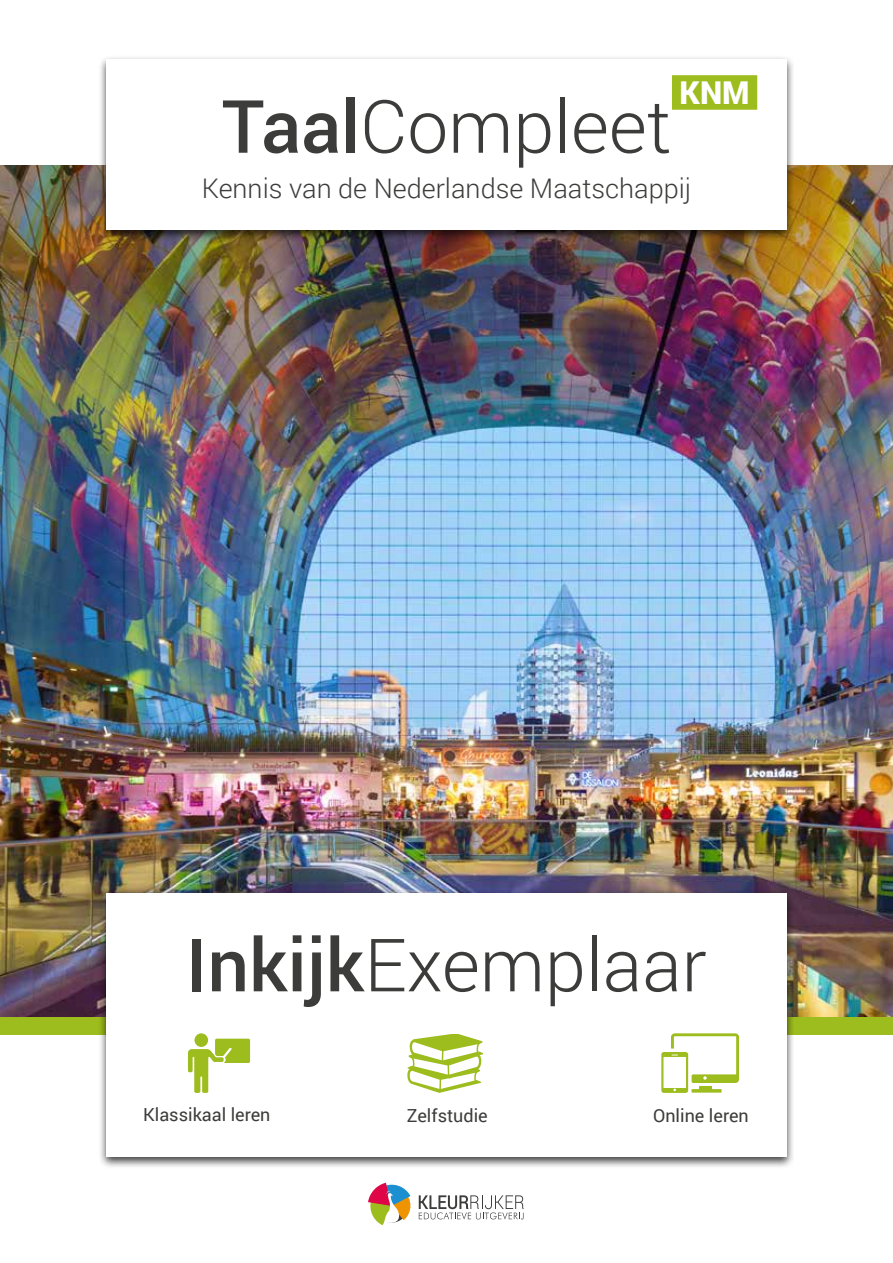
<style>
.page{position:relative;width:893px;height:1263px;background:#fff}
.page>*{position:absolute;margin:0;border:0;box-sizing:border-box;transform-origin:0 0}
.t1{font:300 73.5px "Roboto";color:#3c3c3b}
.t2{font:900 31.5px "Roboto";color:#fff}
.t3{font:300 27px "Roboto";color:#3c3c3b}
.t4{font:18px "Roboto";color:#3c3c3b}
.s1{font-weight:500}
</style>
<div class="page">
<img style="left:0;top:166px;width:893px;height:851px">
<div style="left:0;top:1017px;width:893px;height:17px;background:#9dbc1d"></div>
<div style="left:98px;top:56px;width:697px;height:186px;background:#000;opacity:.75"></div>
<div style="left:106px;top:60px;width:681px;height:170px;background:#fff"></div>
<div style="left:98px;top:889px;width:697px;height:280px;background:#000;opacity:.75"></div>
<div style="left:106px;top:893px;width:681px;height:264px;background:#fff"></div>
<svg style="left:407px;top:1034px;width:75px;height:59px"></svg>
<svg style="left:661px;top:1033px;width:78px;height:60px"></svg>
<div style="left:194px;top:1033px;width:14px;height:14px;background:#9dbc1d;border-radius:50%"></div>
<svg style="left:188px;top:1039px;width:62px;height:54px"></svg>
<svg style="left:419px;top:1195px;width:105px;height:24px"></svg>
<svg style="left:368px;top:1183px;width:42px;height:42px"></svg>
<div style="left:672px;top:75px;width:85px;height:35px;background:#9dbc1d"></div>
<h2 class="t2" style="left:680px;top:71px;width:71px">KNM</h2>
<h1 class="t1" style="left:222px;top:76px;width:451px"><span class="s1">Taal</span>Compleet</h1>
<h3 class="t3" style="left:202px;top:169px;width:491px">Kennis van de Nederlandse Maatschappij</h3>
<h1 class="t1" style="left:186px;top:914px;width:522px"><span class="s1">Inkijk</span>Exemplaar</h1>
<p class="t4" style="left:143px;top:1101px;width:129px">Klassikaal leren</p>
<p class="t4" style="left:407px;top:1102px;width:82px">Zelfstudie</p>
<p class="t4" style="left:653px;top:1102px;width:97px">Online leren</p>
</div>
